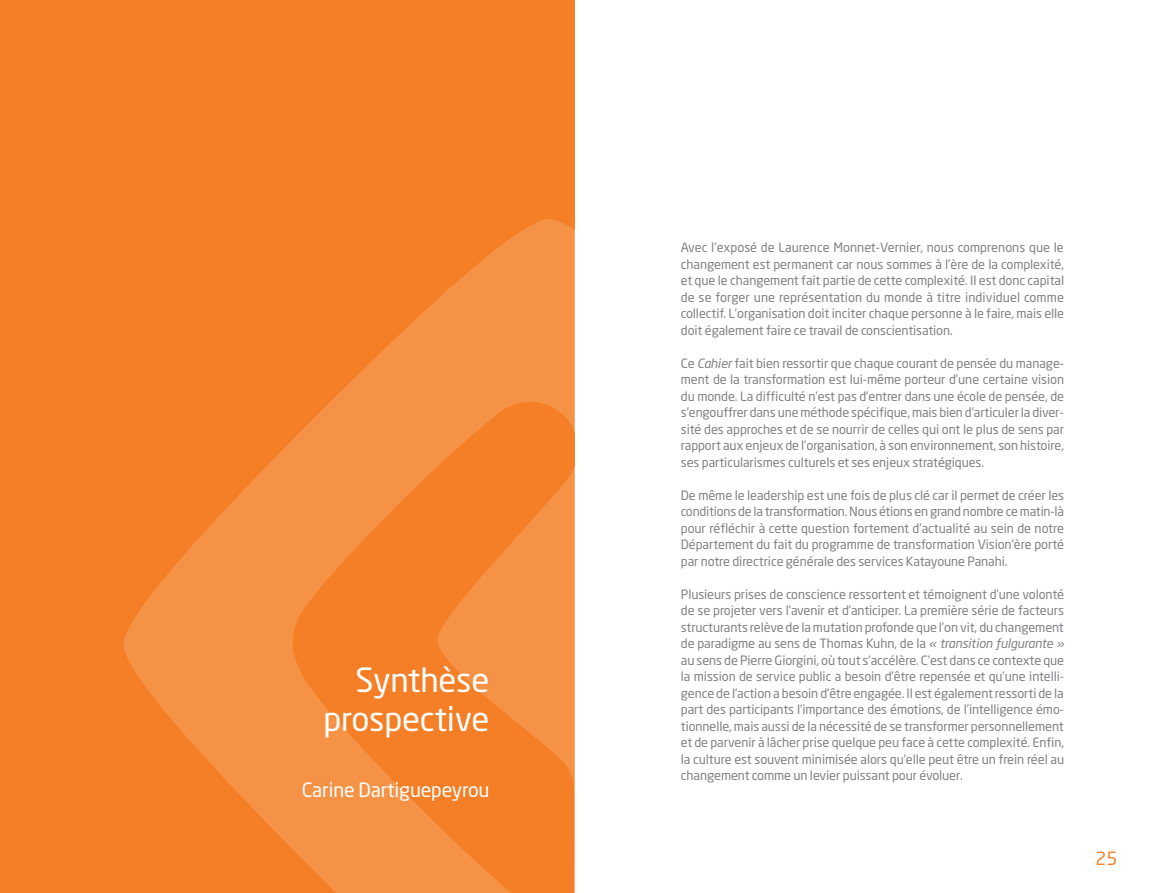
<style>
.page{position:relative;width:1149px;height:893px;background:#fff}
.page>*{position:absolute;margin:0;border:0;box-sizing:border-box;transform-origin:0 0}
.t1{font:33px/39px "Neo Sans";letter-spacing:-.005em;color:#fff;text-align:right}
.t2{font:19.5px "Neo Sans";letter-spacing:-.005em;color:#fff}
.t3{font:18px "Neo Sans";color:#f47f26}
.t4{font:12.75px/16.5px "Neo Sans";letter-spacing:-.005em;color:#808285;text-align:justify}
.s1{font-style:italic}
</style>
<div class="page">
<div style="left:0;top:0;width:574px;height:893px;background:#f47f26"></div>
<svg style="left:123px;top:219px;width:451px;height:674px"></svg>
<h1 class="t1" style="left:323px;top:660px;width:167px">Synthèse prospective</h1>
<h2 class="t2" style="left:301px;top:778px;width:189px">Carine Dartiguepeyrou</h2>
<p class="t4" style="left:680px;top:239px;width:384px">Avec l’exposé de Laurence Monnet-Vernier, nous comprenons que le changement est permanent car nous sommes à l’ère de la complexité, et que le changement fait partie de cette complexité. Il est donc capital de se forger une représentation du monde à titre individuel comme collectif. L’organisation doit inciter chaque personne à le faire, mais elle doit également faire ce travail de conscientisation.</p>
<p class="t4" style="left:680px;top:354px;width:384px">Ce <span class="s1">Cahier</span> fait bien ressortir que chaque courant de pensée du manage&shy;ment de la transformation est lui-même porteur d’une certaine vision du monde. La difficulté n’est pas d’entrer dans une école de pensée, de s’engouffrer dans une méthode spécifique, mais bien d’articuler la diver&shy;sité des approches et de se nourrir de celles qui ont le plus de sens par rapport aux enjeux de l’organisation, à son environnement, son histoire, ses particularismes culturels et ses enjeux stratégiques.</p>
<p class="t4" style="left:680px;top:486px;width:384px">De même le leadership est une fois de plus clé car il permet de créer les conditions de la transformation. Nous étions en grand nombre ce matin-là pour réfléchir à cette question fortement d’actualité au sein de notre Département du fait du programme de transformation Vision’ère porté par notre directrice générale des services Katayoune Panahi.</p>
<p class="t4" style="left:680px;top:585px;width:384px">Plusieurs prises de conscience ressortent et témoignent d’une volonté de se projeter vers l’avenir et d’anticiper. La première série de facteurs structurants relève de la mutation profonde que l’on vit, du changement de paradigme au sens de Thomas Kuhn, de la <span class="s1">« transition fulgurante » </span>au sens de Pierre Giorgini, où tout s’accélère. C’est dans ce contexte que la mission de service public a besoin d’être repensée et qu’une intelli&shy;gence de l’action a besoin d’être engagée. Il est également ressorti de la part des participants l’importance des émotions, de l’intelligence émo&shy;tionnelle, mais aussi de la nécessité de se transformer personnellement et de parvenir à lâcher prise quelque peu face à cette complexité. Enfin, la culture est souvent minimisée alors qu’elle peut être un frein réel au changement comme un levier puissant pour évoluer.</p>
<h3 class="t3" style="left:1095px;top:847px;width:23px">25</h3>
</div>
